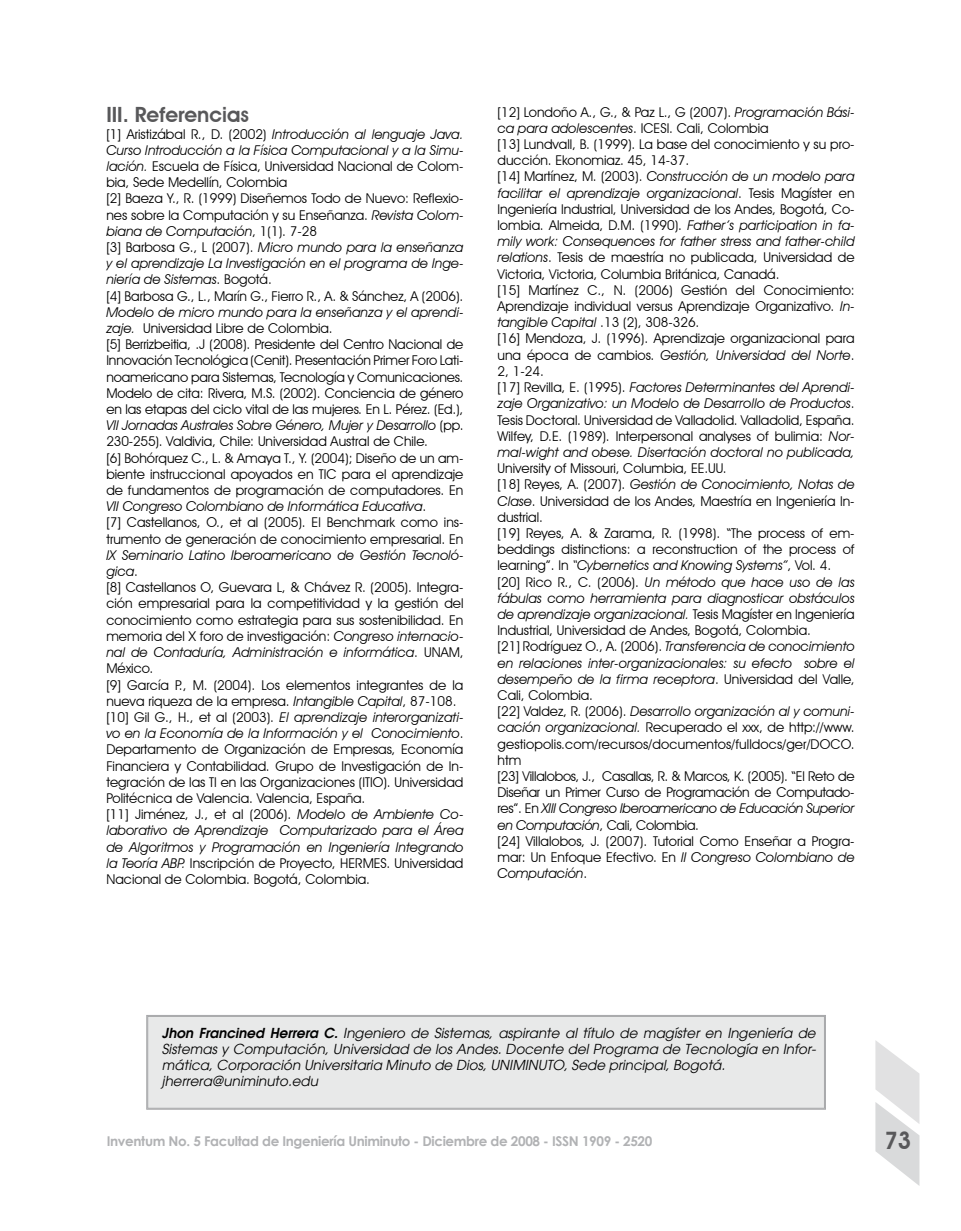
<style>
.page{position:relative;width:961px;height:1231px;background:#fff}
.page>*{position:absolute;margin:0;border:0;box-sizing:border-box;transform-origin:0 0}
.t1{font:600 24px "Avant Garde IT Cby BT";color:#58585a}
.t2{font:600 21px "Avant Garde IT Cby BT";color:#58585a}
.t3{font:13.5px/16.2px "Avant Garde IT Cby BT";color:#000}
.t4{font:italic 13.5px/16.2px "Avant Garde";color:#000}
.t5{font:700 13.5px "Century Gothic";letter-spacing:-.025em;color:#b1b2b4}
.s1{font-style:italic}
.s2{font-weight:600}
</style>
<div class="page">
<svg style="left:875px;top:1040px;width:44px;height:145px"></svg>
<div style="left:146px;top:1015px;width:680px;height:94px;background:#e8e9e9"></div>
<div style="left:147px;top:1016px;width:677px;height:92px;border:1px solid #a7a8aa"></div>
<h2 class="t2" style="left:106px;top:102px;width:144px">III. Referencias</h2>
<p class="t3" style="left:106px;top:125px;width:358px">[1] Aristizábal R., D. (2002) <span class="s1">Introducción al lenguaje Java.<br>Curso Introducción a la Física Computacional y a la Simu&shy;lación.</span> Escuela de Física, Universidad Nacional de Colom&shy;bia, Sede Medellín, Colombia<br>[2] Baeza Y., R. (1999) Diseñemos Todo de Nuevo: Reflexio&shy;nes sobre la Computación y su Enseñanza. <span class="s1">Revista Colom&shy;biana de Computación</span>, 1(1). 7-28<br>[3] Barbosa G., L (2007). <span class="s1">Micro mundo para la enseñanza y el aprendizaje La Investigación en el programa de Inge&shy;niería de Sistemas</span>. Bogotá.<br>[4] Barbosa G., L., Marín G., Fierro R., A. &amp; Sánchez, A (2006).</p>
<p class="t3" style="left:106px;top:304px;width:358px"><span class="s1">Modelo de micro mundo para la enseñanza y el aprendi&shy;zaje.</span> Universidad Libre de Colombia.<br>[5] Berrizbeitia, .J (2008). Presidente del Centro Nacional de Innovación Tecnológica (Cenit). Presentación Primer Foro Lati&shy;noamericano para Sistemas, Tecnología y Comunicaciones.<br>Modelo de cita: Rivera, M.S. (2002). Conciencia de género en las etapas del ciclo vital de las mujeres. En L. Pérez. (Ed.), <span class="s1">VII Jornadas Australes Sobre Género, Mujer y Desarrollo</span> (pp.<br>230-255). Valdivia, Chile: Universidad Austral de Chile.<br>[6] Bohórquez C., L. &amp; Amaya T., Y. (2004); Diseño de un am&shy;biente instruccional apoyados en TIC para el aprendizaje de fundamentos de programación de computadores. En <span class="s1">VII Congreso Colombiano de Informática Educativa</span>.<br>[7] Castellanos, O., et al (2005). El Benchmark como ins&shy;trumento de generación de conocimiento empresarial. En</p>
<p class="t3" style="left:106px;top:547px;width:358px"><span class="s1">IX Seminario Latino Iberoamericano de Gestión Tecnoló&shy;gica</span>.<br>[8] Castellanos O, Guevara L, &amp; Chávez R. (2005). Integra&shy;ción empresarial para la competitividad y la gestión del conocimiento como estrategia para sus sostenibilidad. En memoria del X foro de investigación: <span class="s1">Congreso internacio&shy;nal de Contaduría, Administración e informática</span>. UNAM, México.<br>[9] García P., M. (2004). Los elementos integrantes de la nueva riqueza de la empresa. <span class="s1">Intangible Capital</span>, 87-108. [10] Gil G., H., et al (2003). <span class="s1">El aprendizaje interorganizati&shy;vo en la Economía de la Información y el Conocimiento</span>.<br>Departamento de Organización de Empresas, Economía Financiera y Contabilidad. Grupo de Investigación de In&shy;tegración de las TI en las Organizaciones (ITIO). Universidad Politécnica de Valencia. Valencia, España.<br>[11] Jiménez, J., et al (2006). <span class="s1">Modelo de Ambiente Co&shy;laborativo de Aprendizaje Computarizado para el Área de Algoritmos y Programación en Ingeniería Integrando la Teoría ABP.</span> Inscripción de Proyecto, HERMES. Universidad Nacional de Colombia. Bogotá, Colombia.</p>
<p class="t3" style="left:497px;top:104px;width:358px">[12] Londoño A., G., &amp; Paz L., G (2007). <span class="s1">Programación Bási&shy;ca para adolescentes</span>. ICESI. Cali, Colombia<br>[13] Lundvall, B. (1999). La base del conocimiento y su pro&shy;ducción. Ekonomiaz. 45, 14-37.<br>[14] Martínez, M. (2003). <span class="s1">Construcción de un modelo para facilitar el aprendizaje organizacional</span>. Tesis Magíster en Ingeniería Industrial, Universidad de los Andes, Bogotá, Co&shy;lombia. Almeida, D.M. (1990). <span class="s1">Father’s participation in fa&shy;mily work: Consequences for father stress and father-child relations</span>. Tesis de maestría no publicada, Universidad de Victoria, Victoria, Columbia Británica, Canadá.<br>[15] Martínez C., N. (2006) Gestión del Conocimiento:<br>Aprendizaje individual versus Aprendizaje Organizativo. <span class="s1">In&shy;tangible Capital</span> .13 (2), 308-326.<br>[16] Mendoza, J. (1996). Aprendizaje organizacional para una época de cambios. <span class="s1">Gestión, Universidad del Norte</span>.<br>2, 1-24.<br>[17] Revilla, E. (1995). <span class="s1">Factores Determinantes del Aprendi&shy;zaje Organizativo: un Modelo de Desarrollo de Productos</span>.<br>Tesis Doctoral. Universidad de Valladolid. Valladolid, España.<br>Wilfey, D.E. (1989). Interpersonal analyses of bulimia: <span class="s1">Nor&shy;mal-wight and obese. Disertación doctoral no publicada,</span></p>
<p class="t3" style="left:497px;top:460px;width:358px">University of Missouri, Columbia, EE.UU.<br>[18] Reyes, A. (2007). <span class="s1">Gestión de Conocimiento, Notas de Clase</span>. Universidad de los Andes, Maestría en Ingeniería In&shy;dustrial.<br>[19] Reyes, A. &amp; Zarama, R. (1998). “The process of em&shy;beddings distinctions: a reconstruction of the process of learning”. In <span class="s1">“Cybernetics and Knowing Systems”</span>, Vol. 4. [20] Rico R., C. (2006). <span class="s1">Un método que hace uso de las fábulas como herramienta para diagnosticar obstáculos de aprendizaje organizacional.</span> Tesis Magíster en Ingeniería Industrial, Universidad de Andes, Bogotá, Colombia.<br>[21] Rodríguez O., A. (2006). <span class="s1">Transferencia de conocimiento en relaciones inter-organizacionales: su efecto sobre el desempeño de la firma receptora</span>. Universidad del Valle, Cali, Colombia.<br>[22] Valdez, R. (2006). <span class="s1">Desarrollo organización al y comuni&shy;cación organizacional.</span> Recuperado el xxx, de http://www. gestiopolis.com/recursos/documentos/fulldocs/ger/DOCO. htm<br>[23] Villalobos, J., Casallas, R. &amp; Marcos, K. (2005). “El Reto de Diseñar un Primer Curso de Programación de Computado&shy;res”. En <span class="s1">XIII Congreso Iberoamericano de Educación Superior en Computación</span>, Cali, Colombia.<br>[24] Villalobos, J. (2007). Tutorial Como Enseñar a Progra&shy;mar: Un Enfoque Efectivo. En <span class="s1">II Congreso Colombiano de Computación</span>.</p>
<p class="t4" style="left:162px;top:1024px;width:655px"><span class="s2">Jhon Francined Herrera C.</span> Ingeniero de Sistemas, aspirante al título de magíster en Ingeniería de Sistemas y Computación, Universidad de los Andes. Docente del Programa de Tecnología en Infor&shy;mática, Corporación Universitaria Minuto de Dios, UNIMINUTO, Sede principal, Bogotá. jherrera@uniminuto.edu</p>
<p class="t5" style="left:107px;top:1130px;width:547px">Inventum No. 5 Facultad de Ingeniería Uniminuto - Diciembre de 2008 - ISSN 1909 - 2520</p>
<h1 class="t1" style="left:884px;top:1125px;width:26px">73</h1>
</div>
